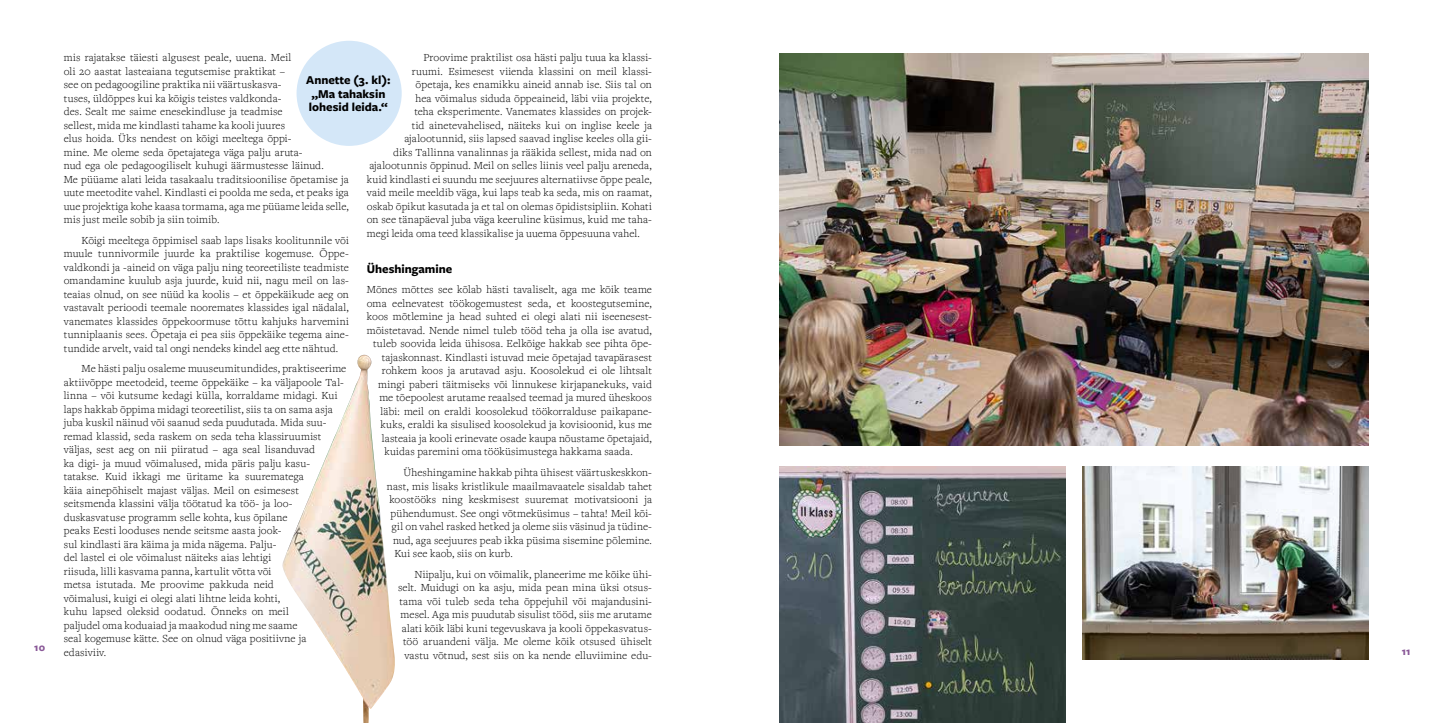
<style>
.page{position:relative;width:1432px;height:723px;background:#fff}
.page>*{position:absolute;margin:0;border:0;box-sizing:border-box;transform-origin:0 0}
.t1{font:700 12.5px/13.8px "Freight Sans Pro";color:#000}
.t2{font:300 11.25px/13.5px "Freight Text Pro";letter-spacing:.01em;color:#000}
.t3{font:700 11.25px "Freight Sans Pro";color:#8a5998}
</style>
<div class="page">
<img style="left:780px;top:53px;width:588px;height:392px">
<img style="left:780px;top:466px;width:285px;height:257px">
<img style="left:1082px;top:466px;width:286px;height:193px">
<img style="left:282px;top:355px;width:113px;height:368px">
<div style="left:296px;top:41px;width:106px;height:105px;background:#d4e7f8;border-radius:50%"></div>
<p class="t3" style="left:34px;top:639px;width:12px">10</p>
<p class="t2" style="left:64px;top:50px;width:287px">mis rajatakse täiesti algusest peale, uuena. Meil<br>oli 20 aastat lasteaiana tegutsemise praktikat –<br>see on pedagoogiline praktika nii väärtuskasva-<br>tuses, üldõppes kui ka kõigis teistes valdkonda-<br>des. Sealt me saime enesekindluse ja teadmise<br>sellest, mida me kindlasti tahame ka kooli juures<br>elus hoida. Üks nendest on kõigi meeltega õppi-<br>mine. Me oleme seda õpetajatega väga palju aruta-<br>nud ega ole pedagoogiliselt kuhugi äärmustesse läinud.<br>Me püüame alati leida tasakaalu traditsioonilise õpetamise ja uute meetodite vahel. Kindlasti ei poolda me seda, et peaks iga uue projektiga kohe kaasa tormama, aga me püüame leida selle, mis just meile sobib ja siin toimib.</p>
<p class="t2" style="left:64px;top:233px;width:287px;text-align:justify;text-indent:18px">Kõigi meeltega õppimisel saab laps lisaks koolitunnile või muule tunnivormile juurde ka praktilise kogemuse. Õppe&shy;valdkondi ja -aineid on väga palju ning teoreetiliste teadmiste omandamine kuulub asja juurde, kuid nii, nagu meil on las&shy;teaias olnud, on see nüüd ka koolis – et õppekäikude aeg on vastavalt perioodi teemale nooremates klassides igal nädalal, vanemates klassides õppekoormuse tõttu kahjuks harvemini tunniplaanis sees. Õpetaja ei pea siis õppekäike tegema aine&shy;tundide arvelt, vaid tal ongi nendeks kindel aeg ette nähtud.</p>
<p class="t2" style="left:64px;top:361px;width:284px;text-indent:18px">Me hästi palju osaleme muuseumitundides, praktiseerime aktiivõppe meetodeid, teeme õppekäike – ka väljapoole Tal&shy;linna – või kutsume kedagi külla, korraldame midagi. Kui laps hakkab õppima midagi teoreetilist, siis ta on sama asja juba kuskil näinud või saanud seda puudutada. Mida suu&shy;remad klassid, seda raskem on seda teha klassiruumist väljas, sest aeg on nii piiratud – aga seal lisanduvad<br>ka digi- ja muud võimalused, mida päris palju kasu&shy;tatakse. Kuid ikkagi me üritame ka suurematega<br>käia ainepõhiselt majast väljas. Meil on esimesest seitsmenda klassini välja töötatud ka töö- ja loo&shy;duskasvatuse programm selle kohta, kus õpilane<br>peaks Eesti looduses nende seitsme aasta jook-<br>sul kindlasti ära käima ja mida nägema. Palju-<br>del lastel ei ole võimalust näiteks aias lehtigi<br>riisuda, lilli kasvama panna, kartulit võtta või<br>metsa istutada. Me proovime pakkuda neid<br>võimalusi, kuigi ei olegi alati lihtne leida kohti,<br>kuhu lapsed oleksid oodatud. Õnneks on meil<br>paljudel oma koduaiad ja maakodud ning me saame<br>seal kogemuse kätte. See on olnud väga positiivne ja edasiviiv.</p>
<p class="t2" style="left:423px;top:50px;width:230px">Proovime praktilist osa hästi palju tuua ka klassi-</p>
<p class="t2" style="left:412px;top:64px;width:241px">ruumi. Esimesest viienda klassini on meil klassi-</p>
<p class="t2" style="left:415px;top:77px;width:238px">õpetaja, kes enamikku aineid annab ise. Siis tal on</p>
<p class="t2" style="left:415px;top:91px;width:238px">hea võimalus siduda õppeaineid, läbi viia projekte,</p>
<p class="t2" style="left:414px;top:104px;width:239px">teha eksperimente. Vanemates klassides on projek-</p>
<p class="t2" style="left:412px;top:118px;width:242px">tid ainetevahelised, näiteks kui on inglise keele ja</p>
<p class="t2" style="left:404px;top:131px;width:249px">ajalootunnid, siis lapsed saavad inglise keeles olla gii-</p>
<p class="t2" style="left:393px;top:145px;width:260px">diks Tallinna vanalinnas ja rääkida sellest, mida nad on</p>
<p class="t2" style="left:369px;top:158px;width:284px">ajalootunnis õppinud. Meil on selles liinis veel palju areneda,</p>
<p class="t2" style="left:367px;top:172px;width:286px">kuid kindlasti ei suundu me seejuures alternatiivse õppe peale,</p>
<p class="t2" style="left:367px;top:185px;width:286px">vaid meile meeldib väga, kui laps teab ka seda, mis on raamat,</p>
<p class="t2" style="left:367px;top:199px;width:286px">oskab õpikut kasutada ja et tal on olemas õpidistsipliin. Kohati</p>
<p class="t2" style="left:367px;top:212px;width:286px">on see tänapäeval juba väga keeruline küsimus, kuid me taha-</p>
<p class="t2" style="left:367px;top:226px;width:274px">megi leida oma teed klassikalise ja uuema õppesuuna vahel.</p>
<p class="t1" style="left:367px;top:261px;width:87px">Üheshingamine</p>
<p class="t2" style="left:367px;top:283px;width:287px">Mõnes mõttes see kõlab hästi tavaliselt, aga me kõik teame</p>
<p class="t2" style="left:367px;top:296px;width:286px">oma eelnevatest töökogemustest seda, et koostegutsemine,</p>
<p class="t2" style="left:367px;top:310px;width:286px">koos mõtlemine ja head suhted ei olegi alati nii iseenesest-</p>
<p class="t2" style="left:367px;top:323px;width:286px">mõistetavad. Nende nimel tuleb tööd teha ja olla ise avatud,</p>
<p class="t2" style="left:373px;top:337px;width:280px">tuleb soovida leida ühisosa. Eelkõige hakkab see pihta õpe-</p>
<p class="t2" style="left:382px;top:350px;width:271px">tajaskonnast. Kindlasti istuvad meie õpetajad tavapärasest</p>
<p class="t2" style="left:382px;top:364px;width:271px">rohkem koos ja arutavad asju. Koosolekud ei ole lihtsalt</p>
<p class="t2" style="left:378px;top:377px;width:275px">mingi paberi täitmiseks või linnukese kirjapanekuks, vaid</p>
<p class="t2" style="left:379px;top:391px;width:274px">me tõepoolest arutame reaalsed teemad ja mured üheskoos</p>
<p class="t2" style="left:380px;top:404px;width:273px">läbi: meil on eraldi koosolekud töökorralduse paikapane-</p>
<p class="t2" style="left:380px;top:418px;width:273px">kuks, eraldi ka sisulised koosolekud ja kovisioonid, kus me</p>
<p class="t2" style="left:382px;top:431px;width:272px">lasteaia ja kooli erinevate osade kaupa nõustame õpetajaid,</p>
<p class="t2" style="left:384px;top:445px;width:250px">kuidas paremini oma tööküsimustega hakkama saada.</p>
<p class="t2" style="left:403px;top:465px;width:250px">Üheshingamine hakkab pihta ühisest väärtuskeskkon-</p>
<p class="t2" style="left:387px;top:479px;width:267px">nast, mis lisaks kristlikule maailmavaatele sisaldab tahet</p>
<p class="t2" style="left:389px;top:492px;width:264px">koostööks ning keskmisest suuremat motivatsiooni ja</p>
<p class="t2" style="left:390px;top:506px;width:263px">pühendumust. See ongi võtmeküsimus – tahta! Meil kõi-</p>
<p class="t2" style="left:392px;top:519px;width:261px">gil on vahel rasked hetked ja oleme siis väsinud ja tüdine-</p>
<p class="t2" style="left:393px;top:533px;width:260px">nud, aga seejuures peab ikka püsima sisemine põlemine.</p>
<p class="t2" style="left:394px;top:546px;width:120px">Kui see kaob, siis on kurb.</p>
<p class="t2" style="left:398px;top:567px;width:255px;text-align:right">Niipalju, kui on võimalik, planeerime me kõike ühi&shy;selt. Muidugi on ka asju, mida pean mina üksi otsus&shy;tama või tuleb seda teha õppejuhil või majandusini&shy;mesel. Aga mis puudutab sisulist tööd, siis me arutame alati kõik läbi kuni tegevuskava ja kooli õppekasvatus&shy;töö aruandeni välja. Me oleme kõik otsused ühiselt vastu võtnud, sest siis on ka nende elluviimine edu-</p>
<p class="t1" style="left:306px;top:72px;width:86px">Annette (3. kl): „Ma tahaksin lohesid leida.“</p>
<p class="t3" style="left:1401px;top:644px;width:10px">11</p>
</div>
